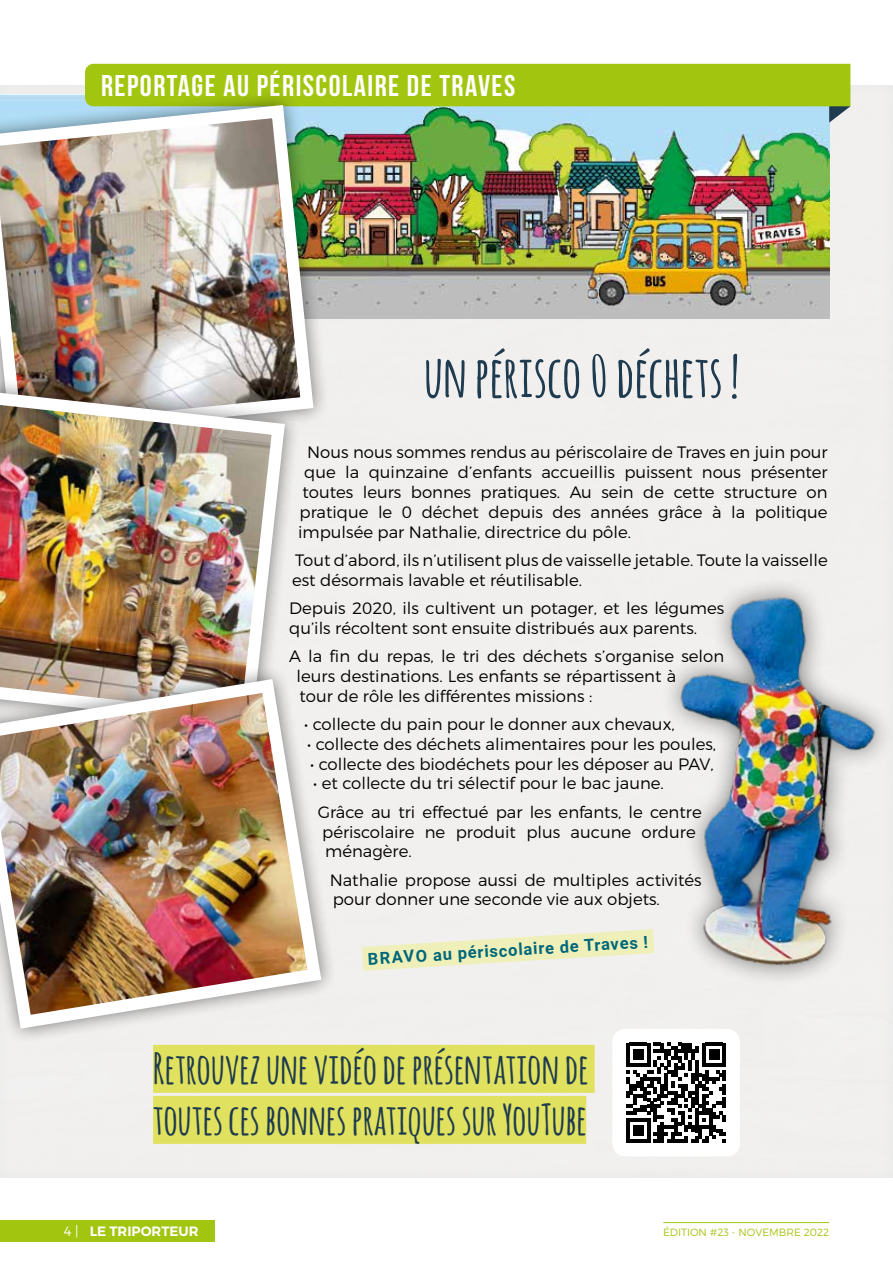
<style>
.page{position:relative;width:893px;height:1263px;background:#fff}
.page>*{position:absolute;margin:0;border:0;box-sizing:border-box;transform-origin:0 0}
.t1{font:700 57px "Amatic";letter-spacing:.02em;color:#1f3b4f}
.t2{font:700 42px/51px "Amatic";letter-spacing:.02em;color:#1f3b4f}
.t3{font:700 30px "Bebas Neue";letter-spacing:.05em;color:#fff}
.t4{font:300 16.5px/19.8px "Montserrat";color:#000}
.t5{font:700 16.5px "Roboto";color:#006779}
.t6{font:600 13.5px "Montserrat";color:#fff}
.t7{font:300 10.5px "Montserrat";color:#a2c510}
.s1{font-weight:300}
</style>
<div class="page">
<div style="left:0;top:1220px;width:215px;height:22px;background:#a2c510"></div>
<hr style="left:663px;top:1222px;width:166px;height:1px;background:#a2c510">
<div style="left:0;top:84px;width:893px;height:1095px;background:#f1f0ef"></div>
<img style="left:329px;top:123px;width:500px;height:196px">
<svg style="left:85px;top:64px;width:765px;height:59px;background:#a2c843"></svg>
<div style="left:0;top:89px;width:329px;height:365px;background:#000;opacity:.5"></div>
<img style="left:0;top:98px;width:320px;height:347px">
<div style="left:0;top:375px;width:301px;height:368px;background:#000;opacity:.5"></div>
<img style="left:0;top:384px;width:292px;height:279px">
<div style="left:0;top:663px;width:337px;height:381px;background:#000;opacity:.5"></div>
<img style="left:0;top:672px;width:328px;height:363px">
<img style="left:670px;top:584px;width:216px;height:396px">
<svg style="left:362px;top:916px;width:317px;height:64px"></svg>
<div style="left:153px;top:1045px;width:442px;height:48px;background:#e0e15f"></div>
<div style="left:153px;top:1096px;width:433px;height:48px;background:#e0e15f"></div>
<div style="left:612px;top:1029px;width:128px;height:127px;background:#fff;border-radius:13px"></div>
<svg style="left:626px;top:1042px;width:100px;height:100px"></svg>
<h3 class="t3" style="left:101px;top:69px;width:416px">REPORTAGE AU PÉRISCOLAIRE DE TRAVES</h3>
<h1 class="t1" style="left:425px;top:336px;width:316px">un périsco 0 déchets !</h1>
<p class="t4" style="left:307px;top:442px;width:522px">Nous nous sommes rendus au périscolaire de Traves en juin pour</p>
<p class="t4" style="left:304px;top:462px;width:525px">que la quinzaine d’enfants accueillis puissent nous présenter</p>
<p class="t4" style="left:303px;top:482px;width:526px">toutes leurs bonnes pratiques. Au sein de cette structure on</p>
<p class="t4" style="left:300px;top:502px;width:529px">pratique le 0 déchet depuis des années grâce à la politique</p>
<p class="t4" style="left:298px;top:521px;width:334px">impulsée par Nathalie, directrice du pôle.</p>
<p class="t4" style="left:292px;top:550px;width:537px">Tout d’abord, ils n’utilisent plus de vaisselle jetable. Toute la vaisselle est désormais lavable et réutilisable.</p>
<p class="t4" style="left:289px;top:598px;width:437px">Depuis 2020, ils cultivent un potager, et les légumes qu’ils récoltent sont ensuite distribués aux parents.</p>
<p class="t4" style="left:297px;top:646px;width:429px;text-indent:-8px">A la fin du repas, le tri des déchets s’organise selon leurs destinations. Les enfants se répartissent à<br>tour de rôle les différentes missions :</p>
<p class="t4" style="left:304px;top:714px;width:372px">• collecte du pain pour le donner aux chevaux,</p>
<p class="t4" style="left:307px;top:734px;width:410px">• collecte des déchets alimentaires pour les poules,</p>
<p class="t4" style="left:310px;top:753px;width:405px">• collecte des biodéchets pour les déposer au PAV,</p>
<p class="t4" style="left:313px;top:769px;width:390px;line-height:28.3px">• et collecte du tri sélectif pour le bac jaune.<br>Grâce au tri effectué par les enfants, le centre</p>
<p class="t4" style="left:322px;top:821px;width:375px">périscolaire ne produit plus aucune ordure ménagère.</p>
<p class="t4" style="left:330px;top:869px;width:374px">Nathalie propose aussi de multiples activités pour donner une seconde vie aux objets.</p>
<p class="t5" style="left:367px;top:946px;width:282px;rotate:-3deg">BRAVO au périscolaire de Traves !</p>
<h2 class="t2" style="left:153px;top:1041px;width:437px">Retrouvez une vidéo de présentation de toutes ces bonnes pratiques sur YouTube</h2>
<p class="t6" style="left:64px;top:1223px;width:136px"><span class="s1">4 |</span> LE TRIPORTEUR</p>
<p class="t7" style="left:663px;top:1226px;width:168px">ÉDITION #23 - NOVEMBRE 2022</p>
</div>
